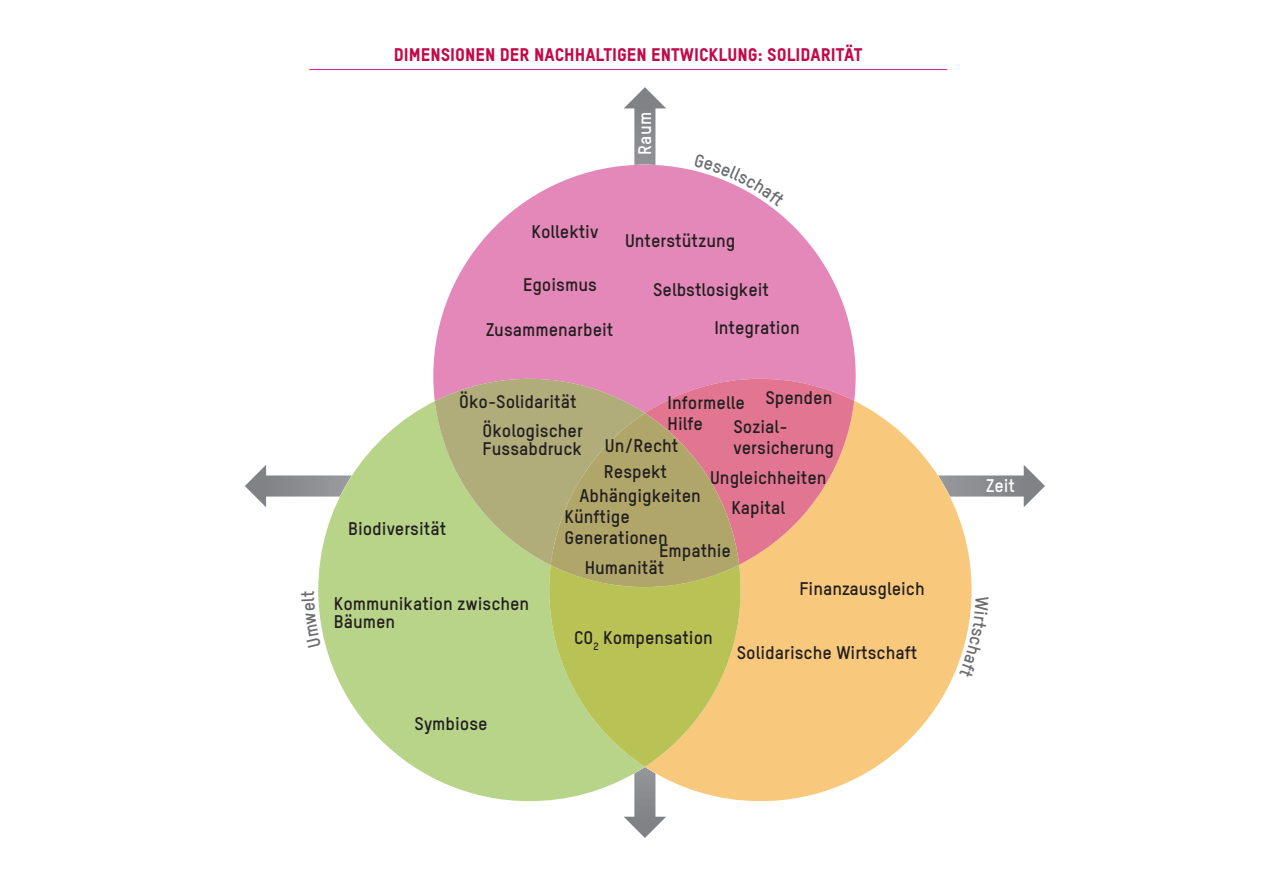
<style>
.page{position:relative;width:1263px;height:893px;background:#fff}
.page>*{position:absolute;margin:0;border:0;box-sizing:border-box;transform-origin:0 0}
.Wörter_schwarz{font:700 18px/21px "TSTARPRO";color:#231f20}
.Titel_Kopiervorlage{font:18px "TSTARPRO Headline";color:#c30a49}
.t1{font:700 18px "TSTARPRO";color:#fff}
</style>
<div class="page">
<svg style="left:245px;top:465px;width:73px;height:42px"></svg>
<svg style="left:624px;top:87px;width:42px;height:78px"></svg>
<svg style="left:971px;top:465px;width:74px;height:42px"></svg>
<svg style="left:854px;top:401px;width:117px;height:379px;fill:#f8c97d"></svg>
<svg style="left:433px;top:165px;width:423px;height:248px;fill:#e388b8"></svg>
<svg style="left:318px;top:401px;width:117px;height:378px;fill:#b8d488"></svg>
<svg style="left:435px;top:379px;width:419px;height:459px;background:#cfbd87"></svg>
<hr style="left:309px;top:69px;width:638px;height:1px;background:#d51d90">
<svg style="left:318px;top:592px;width:3px;height:56px"></svg>
<svg style="left:694px;top:165px;width:91px;height:41px"></svg>
<svg style="left:959px;top:596px;width:13px;height:82px"></svg>
<p class="Titel_Kopiervorlage" style="left:394px;top:43px;width:470px">DIMENSIONEN DER NACHHALTIGEN ENTWICKLUNG: SOLIDARITÄT</p>
<p class="t1" style="left:633px;top:155px;width:44px;rotate:-90deg">Raum</p>
<p class="Wörter_schwarz" style="left:531px;top:221px;width:68px">Kollektiv</p>
<p class="Wörter_schwarz" style="left:523px;top:274px;width:75px">Egoismus</p>
<p class="Wörter_schwarz" style="left:486px;top:319px;width:129px">Zusammenarbeit</p>
<p class="Wörter_schwarz" style="left:625px;top:229px;width:112px">Unterstützung</p>
<p class="Wörter_schwarz" style="left:653px;top:278px;width:117px">Selbstlosigkeit</p>
<p class="Wörter_schwarz" style="left:714px;top:317px;width:87px">Integration</p>
<p class="Wörter_schwarz" style="left:348px;top:517px;width:100px">Biodiversität</p>
<p class="Wörter_schwarz" style="left:459px;top:391px;width:119px">Öko-Solidarität</p>
<p class="Wörter_schwarz" style="left:483px;top:421px;width:102px;line-height:18px">Ökologischer<br>Fussabdruck</p>
<p class="Wörter_schwarz" style="left:765px;top:387px;width:68px">Spenden</p>
<p class="Wörter_schwarz" style="left:668px;top:392px;width:79px">Informelle<br>Hilfe</p>
<p class="Wörter_schwarz" style="left:733px;top:415px;width:102px">Sozial&shy;versicherung</p>
<p class="Wörter_schwarz" style="left:605px;top:435px;width:75px">Un/Recht</p>
<p class="Wörter_schwarz" style="left:604px;top:461px;width:65px">Respekt</p>
<p class="Wörter_schwarz" style="left:710px;top:466px;width:118px">Ungleichheiten</p>
<p class="Wörter_schwarz" style="left:579px;top:484px;width:123px">Abhängigkeiten</p>
<p class="Wörter_schwarz" style="left:731px;top:496px;width:55px">Kapital</p>
<p class="Wörter_schwarz" style="left:564px;top:506px;width:105px">Künftige<br>Generationen</p>
<p class="Wörter_schwarz" style="left:659px;top:540px;width:73px">Empathie</p>
<p class="Wörter_schwarz" style="left:585px;top:557px;width:81px">Humanität</p>
<p class="Wörter_schwarz" style="left:334px;top:594px;width:197px;line-height:18px">Kommunikation zwischen<br>Bäumen</p>
<p class="Wörter_schwarz" style="left:415px;top:712px;width:74px">Symbiose</p>
<p class="Wörter_schwarz" style="left:574px;top:627px;width:140px">CO<sub>2</sub> Kompensation</p>
<p class="Wörter_schwarz" style="left:799px;top:578px;width:127px">Finanzausgleich</p>
<p class="Wörter_schwarz" style="left:737px;top:642px;width:182px">Solidarische Wirtschaft</p>
<p class="t1" style="left:986px;top:475px;width:30px">Zeit</p>
</div>
